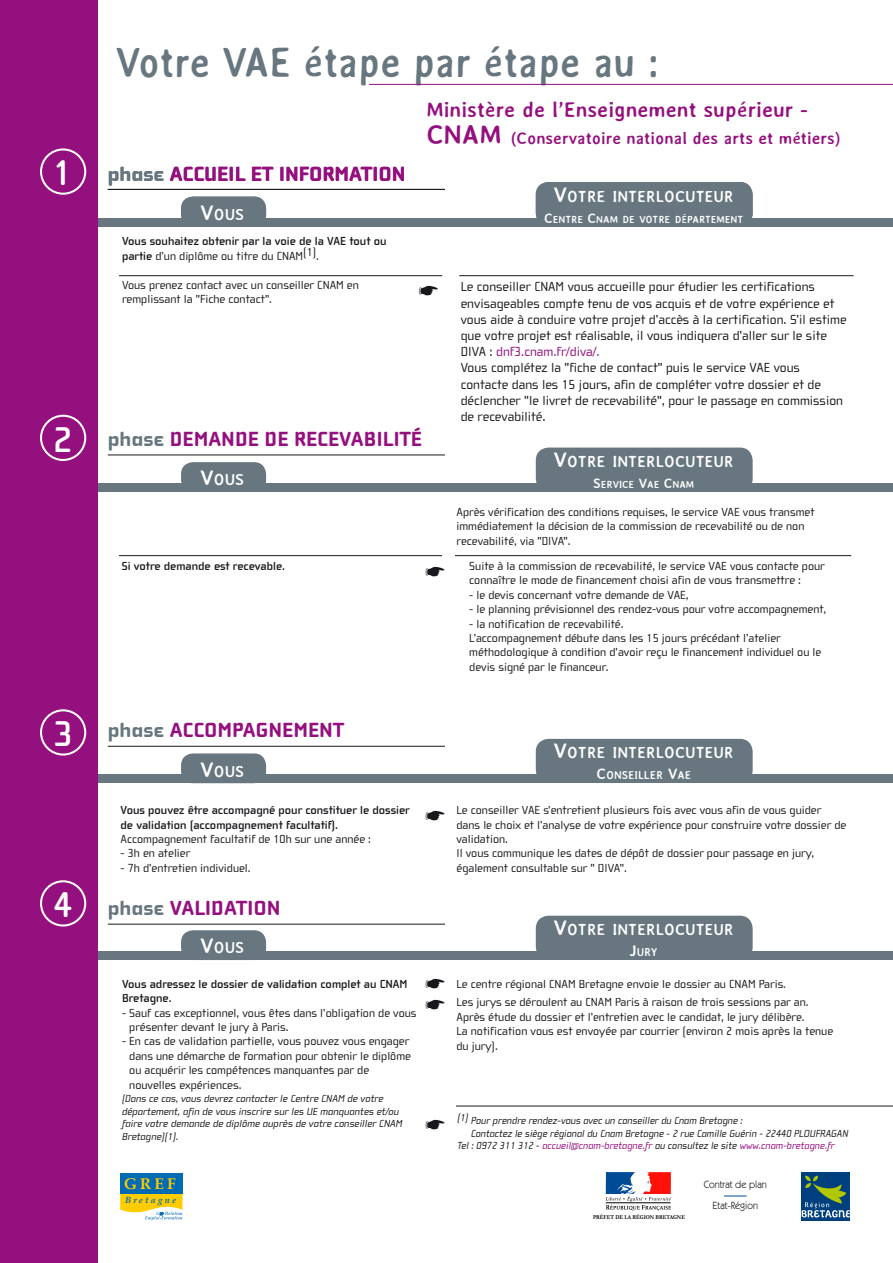
<style>
.page{position:relative;width:893px;height:1263px;background:#fff}
.page>*{position:absolute;margin:0;border:0;box-sizing:border-box;transform-origin:0 0}
.t1{font:700 42px "Averia Sans";color:#67767f;scale:.92 1}
.t2{font:700 36.75px "Cholla Wide";color:#fff}
.t3{font:800 21px "Cholla Wide";color:#94107e}
.Grand_titre{font:700 21px "Averia Sans";color:#94107e}
.Grand_titre-2{font:700 16.5px "Averia Sans";color:#94107e}
.t4{font:700 15.75px "Averia Sans";color:#fff}
.t5{font:700 15.45px "Book Antiqua";color:#fc0}
.t6{font:700 15px "Averia Sans";color:#fff}
.t7{font:13.5px/16.2px "Cholla Wide";color:#1a171c}
.t8{font:12px/14.4px "Cholla Wide";color:#1a171c}
.t9{font:700 12px/14.4px "Cholla Wide";color:#1a171c}
.t10{font:700 11.25px "Averia Sans";color:#fff}
.t11{font:italic 10.5px/12.6px "Cholla Wide";color:#1a171c}
.t12{font:italic 10.5px "Cholla Wide";color:#94107e}
.t13{font:10.5px/21.1px "Itc Kabel";color:#1a171c;text-align:center;scale:.95 1}
.t14{font:700 10.2px "Averia Sans";color:#fff}
.t15{font:italic 700 9px "Book Antiqua";letter-spacing:.25em;color:#006ab3}
.t16{font:700 6px "Garamond";color:#000;scale:.87 1}
.s1{font-size:27px}
.s2{color:#67767f}
.s3{font-size:21px}
.s4{font-size:13.5px}
.s5{font-weight:400}
.s6{color:#94107e}
.s7{font-size:15px}
.s8{color:#1a171c}
</style>
<div class="page">
<div style="left:802px;top:1172px;width:48px;height:48px;background:linear-gradient(to right,#003f7d,#003f7d)"></div>
<svg style="left:802px;top:1175px;width:48px;height:42px;background:#346775"></svg>
<svg style="left:605px;top:1172px;width:66px;height:38px"></svg>
<svg style="left:724px;top:1195px;width:23px;height:1px"></svg>
<div style="left:0;top:483px;width:893px;height:9px;background:#67767f"></div>
<div style="left:0;top:775px;width:893px;height:8px;background:#67767f"></div>
<div style="left:0;top:951px;width:893px;height:9px;background:#67767f"></div>
<div style="left:0;top:218px;width:893px;height:8px;background:#67767f"></div>
<div style="left:0;top:0;width:98px;height:1263px;background:#94107e"></div>
<hr style="left:108px;top:189px;width:337px;height:1px;background:#1a171c">
<div style="left:181px;top:197px;width:85px;height:29px;background:#67767f;border-radius:12px"></div>
<div style="left:536px;top:739px;width:217px;height:44px;background:#67767f;border-radius:13px"></div>
<hr style="left:108px;top:746px;width:337px;height:1px;background:#1a171c">
<div style="left:181px;top:753px;width:85px;height:30px;background:#67767f;border-radius:12px"></div>
<div style="left:536px;top:916px;width:217px;height:43px;background:#67767f;border-radius:13px"></div>
<hr style="left:108px;top:924px;width:337px;height:1px;background:#1a171c">
<div style="left:181px;top:930px;width:85px;height:30px;background:#67767f;border-radius:12px"></div>
<svg style="left:120px;top:1194px;width:62px;height:26px"></svg>
<div style="left:120px;top:1173px;width:62px;height:21px;background:#006ab3"></div>
<div style="left:40px;top:148px;width:46px;height:47px;border:2px solid #fff;border-radius:50%"></div>
<div style="left:40px;top:415px;width:46px;height:46px;border:2px solid #fff;border-radius:50%"></div>
<div style="left:40px;top:709px;width:46px;height:46px;border:2px solid #fff;border-radius:50%"></div>
<div style="left:40px;top:880px;width:46px;height:46px;border:2px solid #fff;border-radius:50%"></div>
<div style="left:536px;top:448px;width:217px;height:43px;background:#67767f;border-radius:13px"></div>
<hr style="left:108px;top:455px;width:337px;height:1px;background:#1a171c">
<div style="left:181px;top:462px;width:85px;height:30px;background:#67767f;border-radius:12px"></div>
<div style="left:536px;top:182px;width:217px;height:44px;background:#67767f;border-radius:13px"></div>
<hr style="left:119px;top:275px;width:323px;height:1px;background:#1a171c">
<hr style="left:459px;top:275px;width:395px;height:1px;background:#1a171c">
<hr style="left:456px;top:1106px;width:437px;height:1px;background:#1a171c">
<hr style="left:119px;top:555px;width:323px;height:1px;background:#1a171c">
<hr style="left:455px;top:555px;width:396px;height:1px;background:#1a171c">
<hr style="left:369px;top:84px;width:524px;height:1px;background:#94107e">
<p class="t1" style="left:116px;top:38px;width:592px">Votre VAE étape par étape au :</p>
<p class="Grand_titre" style="left:426px;top:98px;width:383px">Ministère de l’Enseignement supérieur -</p>
<p class="Grand_titre-2" style="left:426px;top:129px;width:416px"><span class="s1">CNAM</span> (Conservatoire national des arts et métiers)</p>
<p class="t2" style="left:54px;top:153px;width:21px">1</p>
<p class="t3" style="left:108px;top:162px;width:299px"><span class="s2">phase</span> ACCUEIL ET INFORMATION</p>
<p class="t4" style="left:200px;top:205px;width:45px"><span class="s3">V</span>OUS</p>
<p class="t4" style="left:554px;top:187px;width:181px"><span class="s3">V</span>OTRE INTERLOCUTEUR</p>
<p class="t14" style="left:544px;top:213px;width:201px"><span class="s4">C</span>ENTRE <span class="s4">C</span>NAM DE VOTRE D ÉPARTEMENT</p>
<p class="t6" style="left:625px;top:209px;width:38px">DAVA</p>
<p class="t9" style="left:122px;top:234px;width:266px">Vous souhaitez obtenir par la voie de la VAE tout ou partie <span class="s5">d’un diplôme ou titre du CNAM</span><sup>(1)</sup><span class="s5">.</span></p>
<p class="t8" style="left:122px;top:278px;width:238px">Vous prenez contact avec un conseiller CNAM en remplissant la "Fiche contact".</p>
<p class="t7" style="left:461px;top:279px;width:387px">Le conseiller CNAM vous accueille pour étudier les certifications envisageables compte tenu de vos acquis et de votre expérience et vous aide à conduire votre projet d’accès à la certification. S’il estime que votre projet est réalisable, il vous indiquera d’aller sur le site DIVA : <span class="s6">dnf3.cnam.fr/diva/.</span></p>
<p class="t7" style="left:461px;top:360px;width:384px">Vous complétez la "fiche de contact" puis le service VAE vous contacte dans les 15 jours, afin de compléter votre dossier et de déclencher "le livret de recevabilité", pour le passage en commission de recevabilité.</p>
<p class="t2" style="left:54px;top:419px;width:21px">2</p>
<p class="t3" style="left:108px;top:428px;width:316px"><span class="s2">phase</span> DEMANDE DE RECEVABILITÉ</p>
<p class="t4" style="left:200px;top:471px;width:45px"><span class="s3">V</span>OUS</p>
<p class="t4" style="left:554px;top:453px;width:181px"><span class="s3">V</span>OTRE INTERLOCUTEUR</p>
<p class="t14" style="left:593px;top:479px;width:102px"><span class="s4">S</span>ERVICE <span class="s4">V</span>AE <span class="s4">C</span>NAM</p>
<p class="t8" style="left:456px;top:505px;width:360px">Après vérification des conditions requises, le service VAE vous transmet immédiatement la décision de la commission de recevabilité ou de non recevabilité, via "DIVA".</p>
<p class="t9" style="left:122px;top:559px;width:165px">Si votre demande est recevable.</p>
<p class="t8" style="left:469px;top:559px;width:357px">Suite à la commission de recevabilité, le service VAE vous contacte pour connaître le mode de financement choisi afin de vous transmettre :</p>
<p class="t8" style="left:469px;top:588px;width:221px">- le devis concernant votre demande de VAE,</p>
<p class="t8" style="left:469px;top:602px;width:358px">- le planning prévisionnel des rendez-vous pour votre accompagnement,</p>
<p class="t8" style="left:469px;top:616px;width:156px">- la notification de recevabilité.</p>
<p class="t8" style="left:469px;top:631px;width:354px">L’accompagnement débute dans les 15 jours précédant l’atelier méthodologique à condition d’avoir reçu le financement individuel ou le devis signé par le financeur.</p>
<p class="t2" style="left:54px;top:714px;width:21px">3</p>
<p class="t3" style="left:108px;top:719px;width:238px"><span class="s2">phase</span> ACCOMPAGNEMENT</p>
<p class="t4" style="left:200px;top:762px;width:45px"><span class="s3">V</span>OUS</p>
<p class="t4" style="left:554px;top:744px;width:181px"><span class="s3">V</span>OTRE INTERLOCUTEUR</p>
<p class="t10" style="left:596px;top:769px;width:96px"><span class="s7">C</span>ONSEILLER <span class="s7">V</span>AE</p>
<p class="t9" style="left:121px;top:803px;width:291px">Vous pouvez être accompagné pour constituer le dossier de validation (accompagnement facultatif).</p>
<p class="t8" style="left:121px;top:832px;width:252px">Accompagnement facultatif de 10h sur une année :</p>
<p class="t8" style="left:121px;top:846px;width:71px">- 3h en atelier</p>
<p class="t8" style="left:121px;top:861px;width:132px">- 7h d’entretien individuel.</p>
<p class="t8" style="left:456px;top:803px;width:391px">Le conseiller VAE s’entretient plusieurs fois avec vous afin de vous guider dans le choix et l’analyse de votre expérience pour construire votre dossier de validation.</p>
<p class="t8" style="left:456px;top:846px;width:359px">Il vous communique les dates de dépôt de dossier pour passage en jury, également consultable sur " DIVA".</p>
<p class="t2" style="left:54px;top:885px;width:21px">4</p>
<p class="t3" style="left:108px;top:897px;width:174px"><span class="s2">phase</span> VALIDATION</p>
<p class="t4" style="left:200px;top:939px;width:45px"><span class="s3">V</span>OUS</p>
<p class="t4" style="left:554px;top:921px;width:181px"><span class="s3">V</span>OTRE INTERLOCUTEUR</p>
<p class="t10" style="left:630px;top:946px;width:30px"><span class="s7">J</span>URY</p>
<p class="t9" style="left:122px;top:977px;width:287px">Vous adressez le dossier de validation complet au CNAM<br>Bretagne.</p>
<p class="t8" style="left:129px;top:1005px;width:289px;text-indent:-7px">- Sauf cas exceptionnel, vous êtes dans l’obligation de vous présenter devant le jury à Paris.</p>
<p class="t8" style="left:129px;top:1034px;width:283px;text-indent:-7px">- En cas de validation partielle, vous pouvez vous engager dans une démarche de formation pour obtenir le diplôme ou acquérir les compétences manquantes par de nouvelles expériences.</p>
<p class="t11" style="left:122px;top:1092px;width:282px">(Dans ce cas, vous devrez contacter le Centre CNAM de votre département, afin de vous inscrire sur les UE manquantes et/ou faire votre demande de diplôme auprès de votre conseiller CNAM Bretagne)(1).</p>
<p class="t8" style="left:456px;top:977px;width:331px">Le centre régional CNAM Bretagne envoie le dossier au CNAM Paris.</p>
<p class="t8" style="left:456px;top:995px;width:354px">Les jurys se déroulent au CNAM Paris à raison de trois sessions par an.</p>
<p class="t8" style="left:456px;top:1010px;width:350px">Après étude du dossier et l’entretien avec le candidat, le jury délibère.</p>
<p class="t8" style="left:456px;top:1024px;width:378px">La notification vous est envoyée par courrier (environ 2 mois après la tenue du jury).</p>
<p class="t11" style="left:471px;top:1114px;width:379px;text-indent:-14px">(1) Pour prendre rendez-vous avec un conseiller du Cnam Bretagne :<br>Contactez le siège régional du Cnam Bretagne - 2 rue Camille Guérin - 22440 PLOUFRAGAN</p>
<p class="t12" style="left:457px;top:1140px;width:379px"><span class="s8">Tel : 0972 311 312 -</span> accueil@cnam-bretagne.fr <span class="s8">ou consultez le site</span> www.cnam-bretagne.fr</p>
<p class="t5" style="left:124px;top:1175px;width:53px">GREF</p>
<p class="t15" style="left:125px;top:1195px;width:52px">Bretagne</p>
<p class="t13" style="left:704px;top:1174px;width:68px">Contrat de plan<br>Etat-Région</p>
<p class="t16" style="left:593px;top:1213px;width:107px">PRÉFET DE LA RÉGION BRETAGNE</p>
</div>
